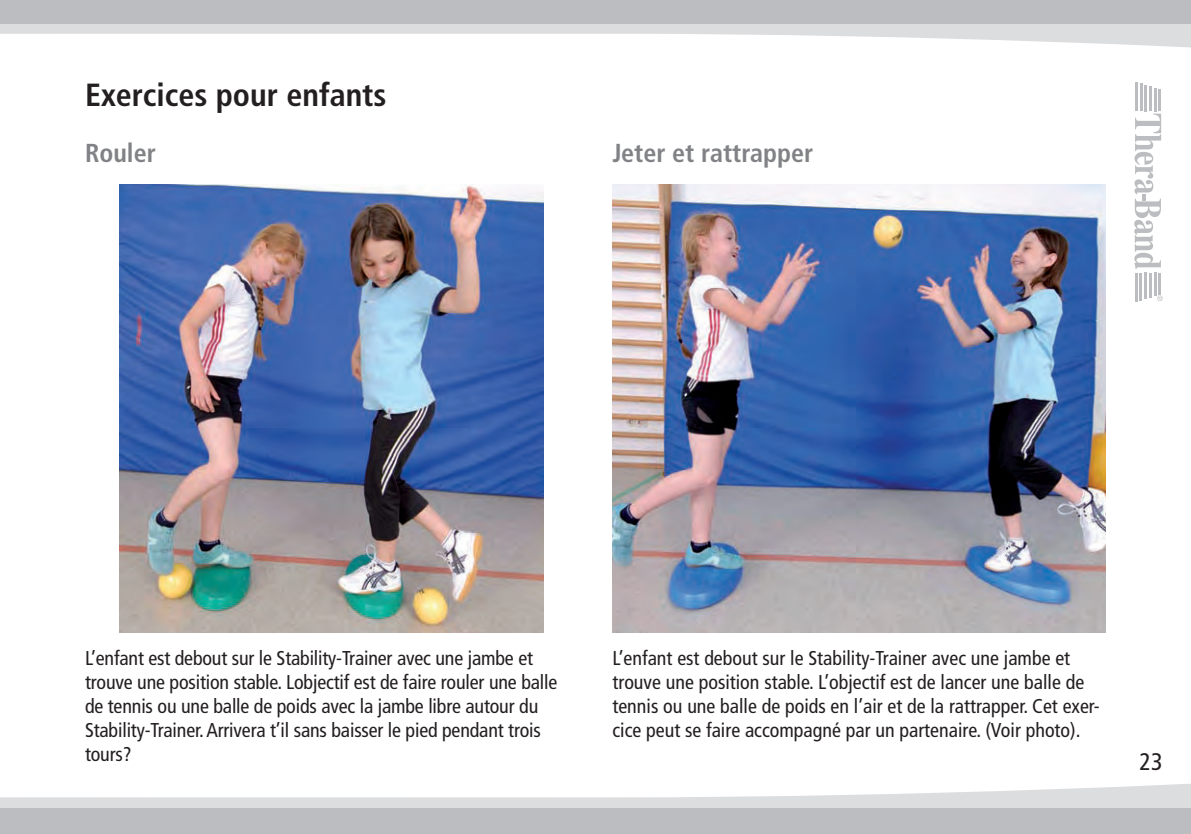
<style>
.page{position:relative;width:1191px;height:834px;background:#fff}
.page>*{position:absolute;margin:0;border:0;box-sizing:border-box;transform-origin:0 0}
.t1{font:700 condensed 32px "Frutiger";color:#231f20}
.t2{font:700 condensed 26px "Frutiger";color:#808285}
.t3{font:condensed 24px "Frutiger";color:#231f20}
.t4{font:condensed 20px/24px "Frutiger";letter-spacing:-.01em;color:#231f20}
</style>
<div class="page">
<svg style="left:0;top:783px;width:1191px;height:25px"></svg>
<svg style="left:0;top:24px;width:1191px;height:24px;fill:#e4e5e7"></svg>
<div style="left:0;top:808px;width:1191px;height:25px;background:#bcbdc0"></div>
<div style="left:0;top:0;width:1191px;height:24px;background:#bcbdc0"></div>
<img style="left:612px;top:184px;width:494px;height:448px">
<img style="left:120px;top:184px;width:424px;height:448px">
<hr style="left:1135px;top:82px;width:2px;height:29px;background:#bcbdc0">
<hr style="left:1158px;top:89px;width:3px;height:22px;background:#bcbdc0">
<hr style="left:1154px;top:88px;width:2px;height:23px;background:#bcbdc0">
<hr style="left:1149px;top:87px;width:2px;height:24px;background:#bcbdc0">
<hr style="left:1144px;top:85px;width:3px;height:26px;background:#bcbdc0">
<hr style="left:1139px;top:84px;width:3px;height:27px;background:#bcbdc0">
<hr style="left:1134px;top:273px;width:3px;height:29px;background:#bcbdc0">
<hr style="left:1158px;top:273px;width:3px;height:21px;background:#bcbdc0">
<hr style="left:1153px;top:273px;width:3px;height:23px;background:#bcbdc0">
<hr style="left:1149px;top:273px;width:2px;height:24px;background:#bcbdc0">
<hr style="left:1144px;top:273px;width:3px;height:26px;background:#bcbdc0">
<hr style="left:1139px;top:273px;width:3px;height:27px;background:#bcbdc0">
<svg style="left:1157px;top:295px;width:5px;height:6px"></svg>
<svg style="left:1134px;top:114px;width:27px;height:155px"></svg>
<h1 class="t1" style="left:85px;top:82px;width:303px">Exercices pour enfants</h1>
<h2 class="t2" style="left:85px;top:142px;width:72px">Rouler</h2>
<h2 class="t2" style="left:612px;top:142px;width:202px">Jeter et rattrapper</h2>
<p class="t4" style="left:85px;top:647px;width:474px">L’enfant est debout sur le Stability-Trainer avec une jambe et trouve une position stable. Lobjectif est de faire rouler une balle de tennis ou une balle de poids avec la jambe libre autour du Stability-Trainer. Arrivera t’il sans baisser le pied pendant trois tours?</p>
<p class="t4" style="left:612px;top:647px;width:489px">L’enfant est debout sur le Stability-Trainer avec une jambe et trouve une position stable. L’objectif est de lancer une balle de tennis ou une balle de poids en l’air et de la rattrapper. Cet exer&shy;cice peut se faire accompagné par un partenaire. (Voir photo).</p>
<p class="t3" style="left:1139px;top:751px;width:25px">23</p>
</div>
